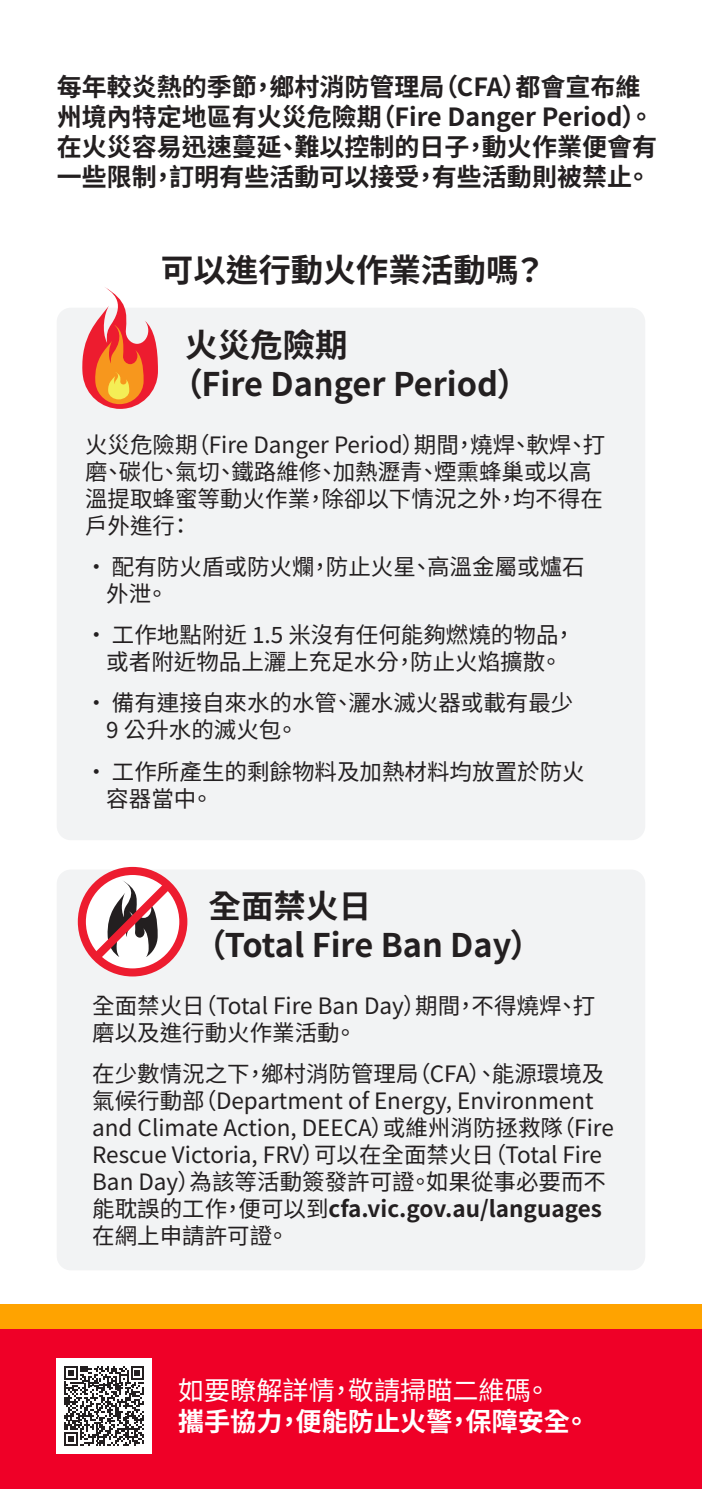
<style>
.page{position:relative;width:702px;height:1489px;background:#fff}
.page>*{position:absolute;margin:0;border:0;box-sizing:border-box;transform-origin:0 0}
.Heading{font:700 32.5px/39px "Noto Sans TC";color:#231f20}
.t1{font:700 26px "Noto Sans TC";color:#fff}
.t2{font:26px "Noto Sans TC";color:#fff}
.t3{font:700 25px/30px "Noto Sans TC";color:#231f20}
.Body{font:22.5px/27px "Noto Sans TC";color:#231f20}
.s1{font-weight:700}
</style>
<div class="page">
<div style="left:0;top:1328px;width:702px;height:160px;background:#ef0027"></div>
<div style="left:0;top:1303px;width:702px;height:25px;background:#ffa300"></div>
<div style="left:57px;top:308px;width:588px;height:532px;background:#f2f3f4;border-radius:14px"></div>
<div style="left:57px;top:869px;width:588px;height:401px;background:#f2f3f4;border-radius:14px"></div>
<svg style="left:82px;top:287px;width:76px;height:122px"></svg>
<div style="left:78px;top:866px;width:109px;height:110px;border:8px solid #ed1c2f;border-radius:50%"></div>
<svg style="left:86px;top:876px;width:91px;height:91px"></svg>
<div style="left:57px;top:1358px;width:95px;height:95px;background:#fff"></div>
<svg style="left:64px;top:1366px;width:80px;height:79px"></svg>
<p class="t3" style="left:57px;top:72px;width:601px">每年較炎熱的季節，鄉村消防管理局（CFA）都會宣布維州境內特定地區有火災危險期（Fire Danger Period）。在火災容易迅速蔓延、難以控制的日子，動火作業便會有一些限制，訂明有些活動可以接受，有些活動則被禁止。</p>
<p class="Heading" style="left:161px;top:251px;width:386px">可以進行動火作業活動嗎？</p>
<p class="Heading" style="left:170px;top:326px;width:360px;text-indent:15px">火災危險期<br>（Fire Danger Period）</p>
<p class="Body" style="left:85px;top:431px;width:521px">火災危險期（Fire Danger Period）期間，燒焊、軟焊、打磨、碳化、氣切、鐵路維修、加熱瀝青、煙熏蜂巢或以高溫提取蜂蜜等動火作業，除卻以下情況之外，均不得在戶外進行：</p>
<p class="Body" style="left:106px;top:553px;width:480px;text-indent:-21px">• 配有防火盾或防火爛，防止火星、高溫金屬或爐石外泄。</p>
<p class="Body" style="left:85px;top:621px;width:492px;text-align:center">• 工作地點附近 1.5 米沒有任何能夠燃燒的物品，或者附近物品上灑上充足水分，防止火焰擴散。</p>
<p class="Body" style="left:106px;top:690px;width:468px;text-indent:-21px">• 備有連接自來水的水管、灑水滅火器或載有最少<br>9 公升水的滅火包。</p>
<p class="Body" style="left:106px;top:758px;width:480px;text-indent:-21px">• 工作所產生的剩餘物料及加熱材料均放置於防火容器當中。</p>
<p class="Heading" style="left:194px;top:887px;width:350px;text-indent:15px">全面禁火日<br>（Total Fire Ban Day）</p>
<p class="Body" style="left:92px;top:992px;width:504px">全面禁火日（Total Fire Ban Day）期間，不得燒焊、打磨以及進行動火作業活動。</p>
<p class="Body" style="left:92px;top:1060px;width:523px">在少數情況之下，鄉村消防管理局（CFA）、能源環境及氣候行動部（Department of Energy, Environment and Climate Action, DEECA）或維州消防拯救隊（Fire Rescue Victoria, FRV）可以在全面禁火日（Total Fire Ban Day）為該等活動簽發許可證。如果從事必要而不能耽誤的工作，便可以到<span class="s1">cfa.vic.gov.au/languages</span>在網上申請許可證。</p>
<p class="t2" style="left:178px;top:1375px;width:374px">如要瞭解詳情，敬請掃瞄二維碼。</p>
<p class="t1" style="left:178px;top:1406px;width:413px">攜手協力，便能防止火警，保障安全。</p>
</div>
